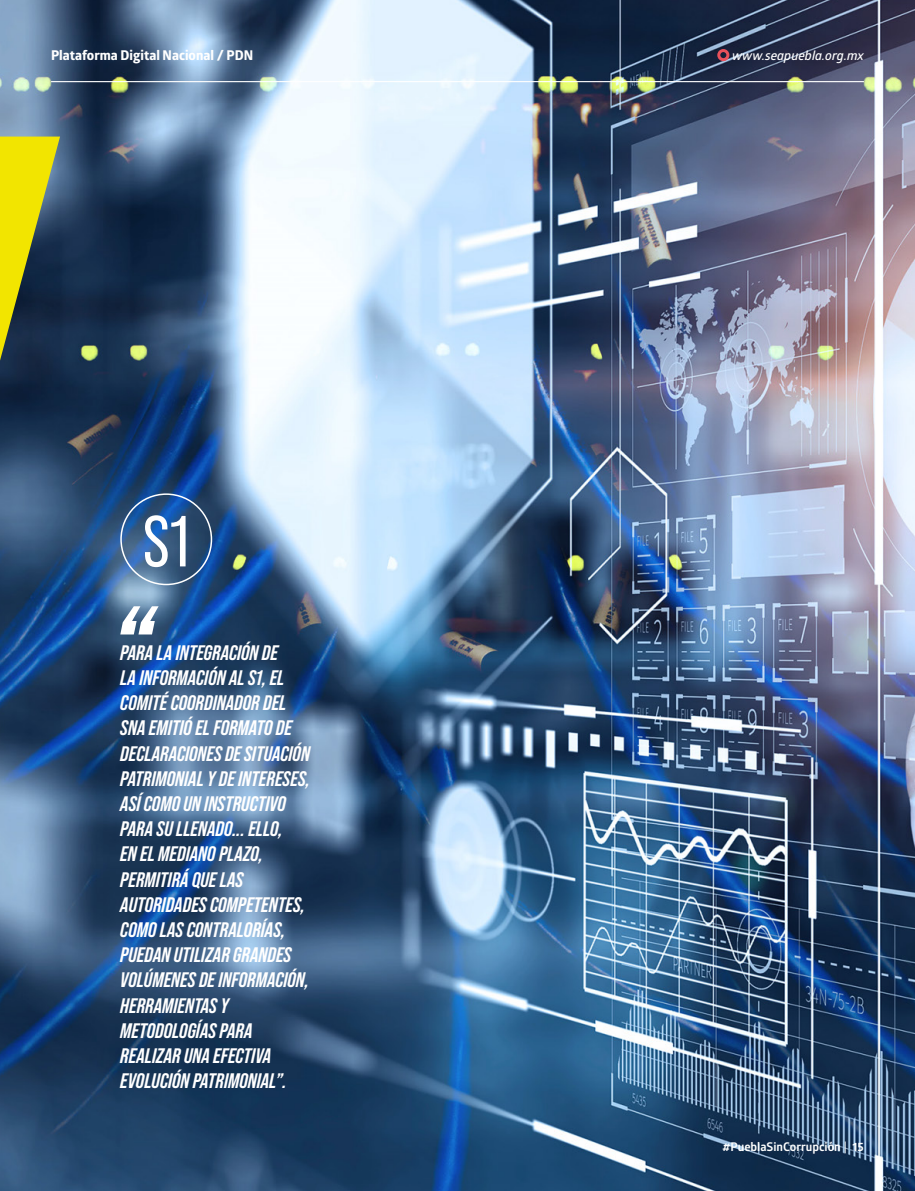
<style>
.page{position:relative;width:915px;height:1191px;background:#fff}
.page>*{position:absolute;margin:0;border:0;box-sizing:border-box;transform-origin:0 0}
.t1{font:72px "Bebas Neue Pro";color:#fff}
.t2{font:italic 700 21px/25.2px "Bebas Neue Pro";color:#fff}
.t3{font:700 13.5px "Globerx";color:#fff}
.t4{font:italic 600 12.75px "Glober";color:#fff}
.t5{font:700 12px "Glober";color:#fff}
.s1{font-weight:400}
</style>
<div class="page">
<img style="left:0;top:0;width:914px;height:1191px">
<svg style="left:0;top:77px;width:106px;height:610px;background:#3b555e"></svg>
<svg style="left:120px;top:606px;width:38px;height:28px"></svg>
<div style="left:120px;top:493px;width:92px;height:92px;border:2px solid #fff;border-radius:50%"></div>
<div style="left:717px;top:49px;width:12px;height:12px;border:3px solid #ea515b;border-radius:50%"></div>
<hr style="left:51px;top:81px;width:812px;height:1px;background:#fff">
<p class="t3" style="left:51px;top:45px;width:203px">Plataforma Digital Nacional / PDN</p>
<h1 class="t1" style="left:143px;top:501px;width:48px">S1</h1>
<p class="t2" style="left:120px;top:639px;width:191px">PARA LA INTEGRACIÓN DE<br>LA INFORMACIÓN AL S1, EL<br>COMITÉ COORDINADOR DEL<br>SNA EMITIÓ EL FORMATO DE<br>DECLARACIONES DE SITUACIÓN<br>PATRIMONIAL Y DE INTERESES,<br>ASÍ COMO UN INSTRUCTIVO<br>PARA SU LLENADO... ELLO,<br>EN EL MEDIANO PLAZO,<br>PERMITIRÁ QUE LAS<br>AUTORIDADES COMPETENTES,<br>COMO LAS CONTRALORÍAS,<br>PUEDAN UTILIZAR GRANDES<br>VOLÚMENES DE INFORMACIÓN,<br>HERRAMIENTAS Y<br>METODOLOGÍAS PARA<br>REALIZAR UNA EFECTIVA<br>EVOLUCIÓN PATRIMONIAL”.</p>
<p class="t4" style="left:731px;top:47px;width:133px">www.seapuebla.org.mx</p>
<p class="t5" style="left:722px;top:1138px;width:143px">#PueblaSinCorrupción <span class="s1">|</span> 15</p>
</div>
